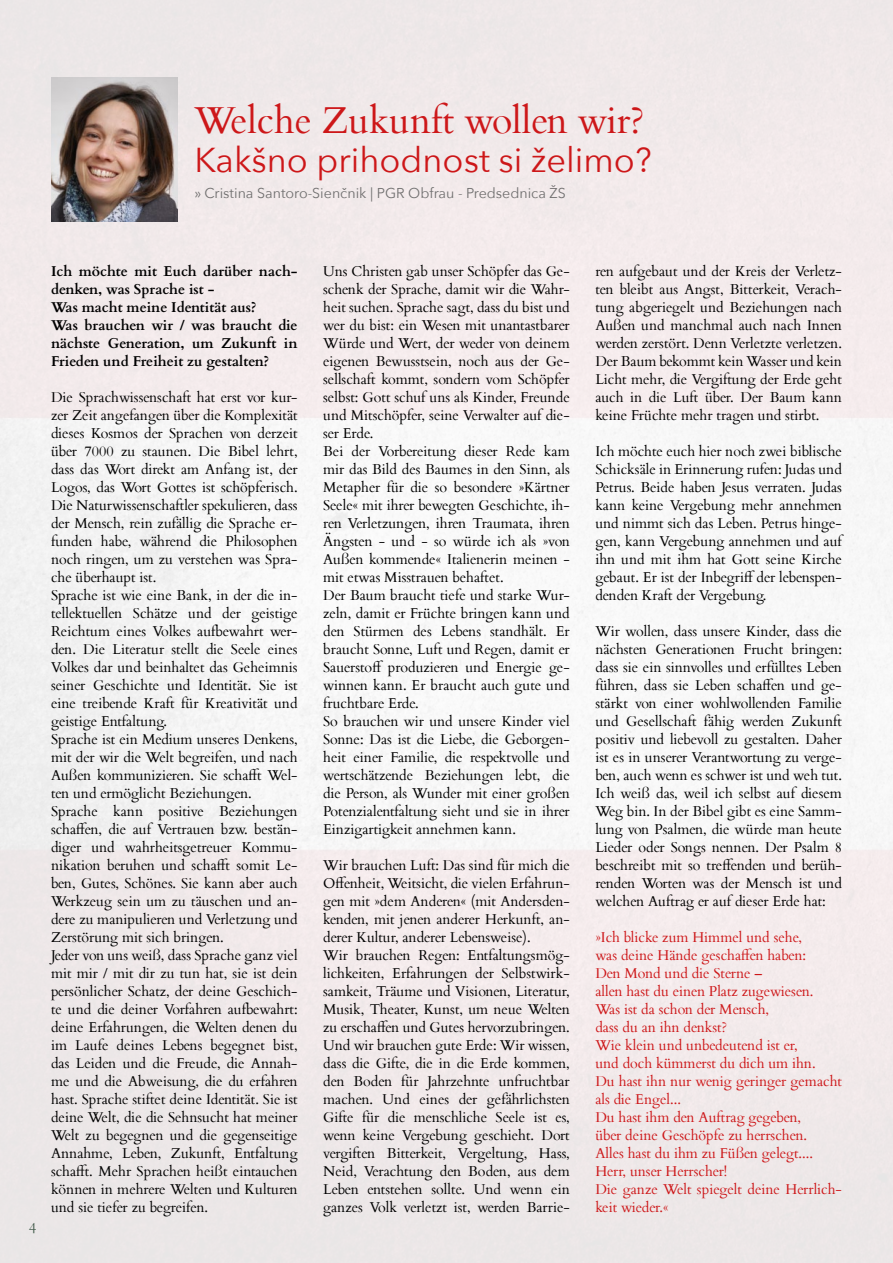
<style>
.page{position:relative;width:893px;height:1263px;background:#fff}
.page>*{position:absolute;margin:0;border:0;box-sizing:border-box;transform-origin:0 0}
.t1{font:37.5px "Cardo";color:#cd1719}
.t2{font:34.5px "Avenir Next";color:#cd1719}
.t3{font:15px "Cardo";color:#466553}
.t4{font:14.25px/18px "Cardo";color:#000}
.t5{font:14.25px/18px "Cardo";color:#cd1719}
.t6{font:700 14.25px/18px "Cardo";color:#000}
.t7{font:14.25px "Avenir Next";color:#706f6f}
</style>
<div class="page">
<img style="left:0;top:0;width:893px;height:1263px">
<img style="left:51px;top:78px;width:126px;height:144px">
<h1 class="t1" style="left:194px;top:90px;width:452px">Welche Zukunft wollen wir?</h1>
<h2 class="t2" style="left:194px;top:131px;width:459px">Kakšno prihodnost si želimo?</h2>
<p class="t7" style="left:194px;top:181px;width:373px">» Cristina Santoro-Sienčnik | PGR Obfrau - Predsednica ŽS</p>
<p class="t3" style="left:29px;top:1216px;width:9px">4</p>
<p class="t6" style="left:51px;top:261px;width:248px">Ich möchte mit Euch darüber nach&shy;denken, was Sprache ist -<br>Was macht meine Identität aus?<br>Was brauchen wir / was braucht die nächste Generation, um Zukunft in<br>Frieden und Freiheit zu gestalten?</p>
<p class="t4" style="left:51px;top:387px;width:248px">Die Sprachwissenschaft hat erst vor kur&shy;zer Zeit angefangen über die Komplexität dieses Kosmos der Sprachen von derzeit über 7000 zu staunen. Die Bibel lehrt, dass das Wort direkt am Anfang ist, der Logos, das Wort Gottes ist schöpferisch.<br>Die Naturwissenschaftler spekulieren, dass der Mensch, rein zufällig die Sprache er&shy;funden habe, während die Philosophen noch ringen, um zu verstehen was Spra&shy;che überhaupt ist.<br>Sprache ist wie eine Bank, in der die in&shy;tellektuellen Schätze und der geistige Reichtum eines Volkes aufbewahrt wer&shy;den. Die Literatur stellt die Seele eines Volkes dar und beinhaltet das Geheimnis seiner Geschichte und Identität. Sie ist eine treibende Kraft für Kreativität und geistige Entfaltung.<br>Sprache ist ein Medium unseres Denkens, mit der wir die Welt begreifen, und nach Außen kommunizieren. Sie schafft Wel&shy;ten und ermöglicht Beziehungen.<br>Sprache kann positive Beziehungen schaffen, die auf Vertrauen bzw. bestän&shy;diger und wahrheitsgetreuer Kommu&shy;nikation beruhen und schafft somit Le&shy;ben, Gutes, Schönes. Sie kann aber auch Werkzeug sein um zu täuschen und an&shy;dere zu manipulieren und Verletzung und Zerstörung mit sich bringen.<br>Jeder von uns weiß, dass Sprache ganz viel mit mir / mit dir zu tun hat, sie ist dein persönlicher Schatz, der deine Geschich&shy;te und die deiner Vorfahren aufbewahrt: deine Erfahrungen, die Welten denen du im Laufe deines Lebens begegnet bist, das Leiden und die Freude, die Annah&shy;me und die Abweisung, die du erfahren hast. Sprache stiftet deine Identität. Sie ist deine Welt, die die Sehnsucht hat meiner Welt zu begegnen und die gegenseitige Annahme, Leben, Zukunft, Entfaltung schafft. Mehr Sprachen heißt eintauchen können in mehrere Welten und Kulturen und sie tiefer zu begreifen.</p>
<p class="t4" style="left:323px;top:261px;width:248px">Uns Christen gab unser Schöpfer das Ge&shy;schenk der Sprache, damit wir die Wahr&shy;heit suchen. Sprache sagt, dass du bist und wer du bist: ein Wesen mit unantastbarer Würde und Wert, der weder von deinem eigenen Bewusstsein, noch aus der Ge&shy;sellschaft kommt, sondern vom Schöpfer selbst: Gott schuf uns als Kinder, Freunde und Mitschöpfer, seine Verwalter auf die&shy;ser Erde.<br>Bei der Vorbereitung dieser Rede kam mir das Bild des Baumes in den Sinn, als Metapher für die so besondere »Kärtner Seele« mit ihrer bewegten Geschichte, ih&shy;ren Verletzungen, ihren Traumata, ihren Ängsten - und - so würde ich als »von Außen kommende« Italienerin meinen - mit etwas Misstrauen behaftet.<br>Der Baum braucht tiefe und starke Wur&shy;zeln, damit er Früchte bringen kann und den Stürmen des Lebens standhält. Er braucht Sonne, Luft und Regen, damit er Sauerstoff produzieren und Energie ge&shy;winnen kann. Er braucht auch gute und fruchtbare Erde.<br>So brauchen wir und unsere Kinder viel Sonne: Das ist die Liebe, die Geborgen&shy;heit einer Familie, die respektvolle und wertschätzende Beziehungen lebt, die die Person, als Wunder mit einer großen Potenzialentfaltung sieht und sie in ihrer Einzigartigkeit annehmen kann.</p>
<p class="t4" style="left:323px;top:855px;width:248px">Wir brauchen Luft: Das sind für mich die Offenheit, Weitsicht, die vielen Erfahrun&shy;gen mit »dem Anderen« (mit Andersden&shy;kenden, mit jenen anderer Herkunft, an&shy;derer Kultur, anderer Lebensweise).<br>Wir brauchen Regen: Entfaltungsmög&shy;lichkeiten, Erfahrungen der Selbstwirk&shy;samkeit, Träume und Visionen, Literatur, Musik, Theater, Kunst, um neue Welten zu erschaffen und Gutes hervorzubringen.<br>Und wir brauchen gute Erde: Wir wissen, dass die Gifte, die in die Erde kommen, den Boden für Jahrzehnte unfruchtbar machen. Und eines der gefährlichsten Gifte für die menschliche Seele ist es, wenn keine Vergebung geschieht. Dort vergiften Bitterkeit, Vergeltung, Hass, Neid, Verachtung den Boden, aus dem Leben entstehen sollte. Und wenn ein ganzes Volk verletzt ist, werden Barrie-</p>
<p class="t4" style="left:595px;top:261px;width:248px;text-align:justify">ren aufgebaut und der Kreis der Verletz&shy;ten bleibt aus Angst, Bitterkeit, Verach&shy;tung abgeriegelt und Beziehungen nach Außen und manchmal auch nach Innen werden zerstört. Denn Verletzte verletzen.<br>Der Baum bekommt kein Wasser und kein Licht mehr, die Vergiftung der Erde geht auch in die Luft über. Der Baum kann keine Früchte mehr tragen und stirbt.</p>
<p class="t4" style="left:595px;top:441px;width:248px;text-align:justify">Ich möchte euch hier noch zwei biblische Schicksäle in Erinnerung rufen: Judas und Petrus. Beide haben Jesus verraten. Judas kann keine Vergebung mehr annehmen und nimmt sich das Leben. Petrus hinge&shy;gen, kann Vergebung annehmen und auf ihn und mit ihm hat Gott seine Kirche gebaut. Er ist der Inbegriff der lebenspen&shy;denden Kraft der Vergebung.</p>
<p class="t4" style="left:595px;top:621px;width:248px;text-align:justify">Wir wollen, dass unsere Kinder, dass die nächsten Generationen Frucht bringen: dass sie ein sinnvolles und erfülltes Leben führen, dass sie Leben schaffen und ge&shy;stärkt von einer wohlwollenden Familie und Gesellschaft fähig werden Zukunft positiv und liebevoll zu gestalten. Daher ist es in unserer Verantwortung zu verge&shy;ben, auch wenn es schwer ist und weh tut.<br>Ich weiß das, weil ich selbst auf diesem Weg bin. In der Bibel gibt es eine Samm&shy;lung von Psalmen, die würde man heute Lieder oder Songs nennen. Der Psalm 8 beschreibt mit so treffenden und berüh&shy;renden Worten was der Mensch ist und welchen Auftrag er auf dieser Erde hat:</p>
<p class="t5" style="left:595px;top:927px;width:248px">»Ich blicke zum Himmel und sehe,<br>was deine Hände geschaffen haben:<br>Den Mond und die Sterne –<br>allen hast du einen Platz zugewiesen.<br>Was ist da schon der Mensch,<br>dass du an ihn denkst?<br>Wie klein und unbedeutend ist er,<br>und doch kümmerst du dich um ihn.<br>Du hast ihn nur wenig geringer gemacht als die Engel...<br>Du hast ihm den Auftrag gegeben,<br>über deine Geschöpfe zu herrschen.<br>Alles hast du ihm zu Füßen gelegt....<br>Herr, unser Herrscher!<br>Die ganze Welt spiegelt deine Herrlich&shy;keit wieder.«</p>
</div>
